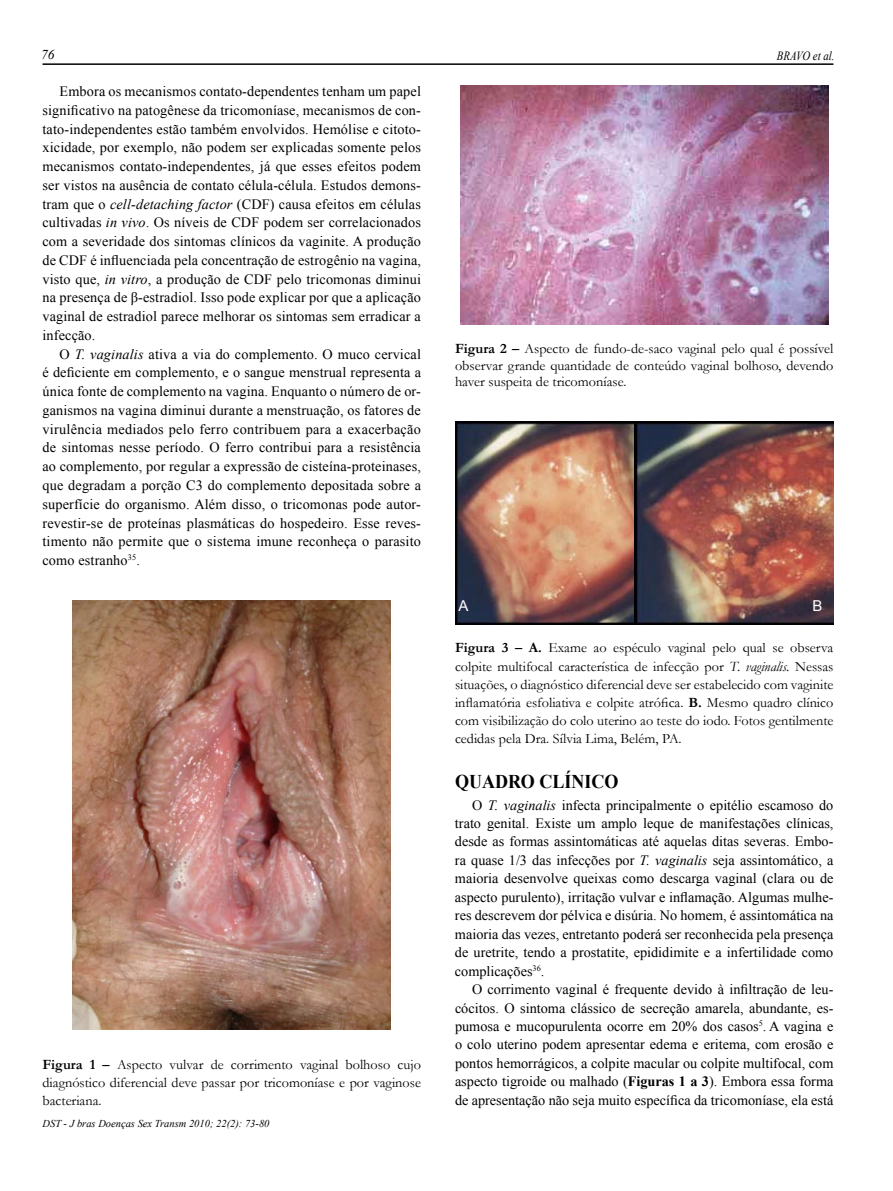
<style>
.page{position:relative;width:893px;height:1191px;background:#fff}
.page>*{position:absolute;margin:0;border:0;box-sizing:border-box;transform-origin:0 0}
.t1{font:700 19.5px "Times New Roman";color:#000;scale:.93 1}
.t2{font:15px "Arial";color:#fff}
.t3{font:14.25px/18.8px "Times New Roman";letter-spacing:.005em;color:#000;text-align:justify}
.t4{font:14.25px/18px "Garamond";color:#000;text-align:justify}
.t5{font:italic 13.5px "Times New Roman";color:#000}
.t6{font:italic 12.6px "Times New Roman";color:#000;scale:.86 1}
.t7{font:italic 10.5px "Times New Roman";color:#000}
.s1{font-style:italic}
.s2{font-weight:700}
</style>
<div class="page">
<hr style="left:43px;top:63px;width:790px;height:2px;background:#000">
<img style="left:73px;top:600px;width:318px;height:429px">
<img style="left:460px;top:85px;width:368px;height:239px">
<img style="left:455px;top:421px;width:180px;height:203px">
<img style="left:635px;top:421px;width:199px;height:204px">
<p class="t5" style="left:41px;top:46px;width:15px">76</p>
<p class="t3" style="left:42px;top:82px;width:380px;text-indent:17px">Embora os mecanismos contato-dependentes tenham um papel significativo na patogênese da tricomoníase, mecanismos de con&shy;tato-independentes estão também envolvidos. Hemólise e citoto&shy;xicidade, por exemplo, não podem ser explicadas somente pelos mecanismos contato-independentes, já que esses efeitos podem ser vistos na ausência de contato célula-célula. Estudos demons&shy;tram que o <span class="s1">cell-detaching factor</span> (CDF) causa efeitos em células cultivadas <span class="s1">in vivo</span>. Os níveis de CDF podem ser correlacionados com a severidade dos sintomas clínicos da vaginite. A produção de CDF é influenciada pela concentração de estrogênio na vagina, visto que, <span class="s1">in vitro</span>, a produção de CDF pelo tricomonas diminui na presença de β-estradiol. Isso pode explicar por que a aplicação vaginal de estradiol parece melhorar os sintomas sem erradicar a infecção.</p>
<p class="t3" style="left:42px;top:344px;width:380px;text-indent:17px">O <span class="s1">T. vaginalis</span> ativa a via do complemento. O muco cervical é deficiente em complemento, e o sangue menstrual representa a única fonte de complemento na vagina. Enquanto o número de or&shy;ganismos na vagina diminui durante a menstruação, os fatores de virulência mediados pelo ferro contribuem para a exacerbação de sintomas nesse período. O ferro contribui para a resistência ao complemento, por regular a expressão de cisteína-proteinases, que degradam a porção C3 do complemento depositada sobre a superfície do organismo. Além disso, o tricomonas pode autor&shy;revestir-se de proteínas plasmáticas do hospedeiro. Esse reves&shy;timento não permite que o sistema imune reconheça o parasito como estranho<sup>35</sup>.</p>
<p class="t4" style="left:43px;top:1055px;width:380px"><span class="s2">Figura 1 –</span> Aspecto vulvar de corrimento vaginal bolhoso cujo diagnóstico diferencial deve passar por tricomoníase e por vaginose bacteriana.</p>
<p class="t7" style="left:43px;top:1116px;width:228px">DST - J bras Doenças Sex Transm 2010; 22(2): 73-80</p>
<p class="t6" style="left:777px;top:47px;width:69px">BRAVO et al.</p>
<p class="t4" style="left:455px;top:340px;width:380px;line-height:16.5px"><span class="s2">Figura 2 –</span> Aspecto de fundo-de-saco vaginal pelo qual é possível observar grande quantidade de conteúdo vaginal bolhoso, devendo haver suspeita de tricomoníase.</p>
<p class="t2" style="left:458px;top:595px;width:12px">A</p>
<p class="t2" style="left:812px;top:595px;width:12px">B</p>
<p class="t4" style="left:455px;top:638px;width:380px"><span class="s2">Figura 3 – A.</span> Exame ao espéculo vaginal pelo qual se observa colpite multifocal característica de infecção por <span class="s1">T. vaginalis.</span> Nessas situações, o diagnóstico diferencial deve ser estabelecido com vaginite inflamatória esfoliativa e colpite atrófica. <span class="s2">B.</span> Mesmo quadro clínico com visibilização do colo uterino ao teste do iodo. Fotos gentilmente cedidas pela Dra. Sílvia Lima, Belém, PA.</p>
<h1 class="t1" style="left:455px;top:768px;width:177px">QUADRO CLÍNICO</h1>
<p class="t3" style="left:455px;top:796px;width:380px;line-height:18.3px;text-indent:17px">O <span class="s1">T. vaginalis</span> infecta principalmente o epitélio escamoso do trato genital. Existe um amplo leque de manifestações clínicas, desde as formas assintomáticas até aquelas ditas severas. Embo&shy;ra quase 1/3 das infecções por <span class="s1">T. vaginalis</span> seja assintomático, a maioria desenvolve queixas como descarga vaginal (clara ou de aspecto purulento), irritação vulvar e inflamação. Algumas mulhe&shy;res descrevem dor pélvica e disúria. No homem, é assintomática na maioria das vezes, entretanto poderá ser reconhecida pela presença de uretrite, tendo a prostatite, epididimite e a infertilidade como complicações<sup>36</sup>.</p>
<p class="t3" style="left:455px;top:979px;width:380px;text-indent:17px">O corrimento vaginal é frequente devido à infiltração de leu&shy;cócitos. O sintoma clássico de secreção amarela, abundante, es&shy;pumosa e mucopurulenta ocorre em 20% dos casos<sup>5</sup>. A vagina e o colo uterino podem apresentar edema e eritema, com erosão e pontos hemorrágicos, a colpite macular ou colpite multifocal, com aspecto tigroide ou malhado (<span class="s2">Figuras 1 a 3</span>). Embora essa forma de apresentação não seja muito específica da tricomoníase, ela está</p>
</div>
